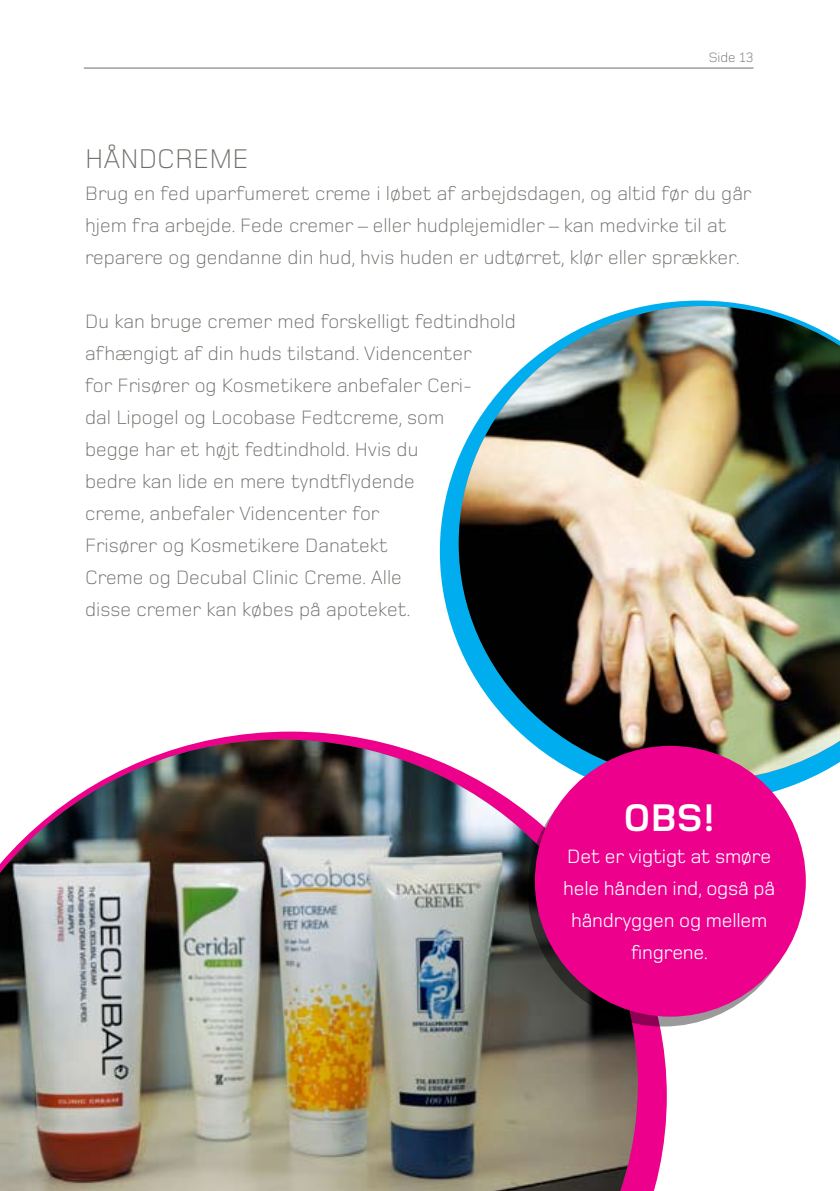
<style>
.page{position:relative;width:840px;height:1191px;background:#fff}
.page>*{position:absolute;margin:0;border:0;box-sizing:border-box;transform-origin:0 0}
.t1{font:700 40px "Foundry Monoline";color:#fff}
.t2{font:300 28px "Foundry Monoline";color:#6e6e69}
.t3{font:300 20px/32px "Foundry Monoline";color:#6e6e69}
.t4{font:20px/32px "Foundry Monoline";letter-spacing:-.01em;color:#fff;text-align:center}
.t5{font:300 14px "Foundry Monoline";color:#6e6e69}
</style>
<div class="page">
<hr style="left:84px;top:68px;width:669px;height:1px;background:#6e6e69">
<svg style="left:439px;top:300px;width:367px;height:502px"></svg>
<img style="left:458px;top:306px;width:381px;height:474px">
<svg style="left:215px;top:731px;width:451px;height:460px;fill:#ec008c"></svg>
<img style="left:0;top:739px;width:637px;height:452px">
<svg style="left:527px;top:755px;width:271px;height:271px;background:#4a3240"></svg>
<div style="left:534px;top:746px;width:271px;height:270px;background:#ec008c;border-radius:50%"></div>
<p class="t5" style="left:708px;top:50px;width:46px">Side 13</p>
<h2 class="t2" style="left:85px;top:144px;width:165px">Håndcreme</h2>
<p class="t3" style="left:85px;top:178px;width:667px">Brug en fed uparfumeret creme i løbet af arbejdsdagen, og altid før du går hjem fra arbejde. Fede cremer – eller hudplejemidler – kan medvirke til at reparere og gendanne din hud, hvis huden er udtørret, klør eller sprækker.</p>
<p class="t3" style="left:85px;top:306px;width:432px">Du kan bruge cremer med forskelligt fedtindhold afhængigt af din huds tilstand. Videncenter<br>for Frisører og Kosmetikere anbefaler Ceri-<br>dal Lipogel og Locobase Fedtcreme, som<br>begge har et højt fedtindhold. Hvis du<br>bedre kan lide en mere tyndtflydende<br>creme, anbefaler Videncenter for<br>Frisører og Kosmetikere Danatekt<br>Creme og Decubal Clinic Creme. Alle<br>disse cremer kan købes på apoteket.</p>
<h1 class="t1" style="left:623px;top:796px;width:93px">OBS!</h1>
<p class="t4" style="left:563px;top:841px;width:213px">Det er vigtigt at smøre hele hånden ind, også på håndryggen og mellem fingrene.</p>
</div>
